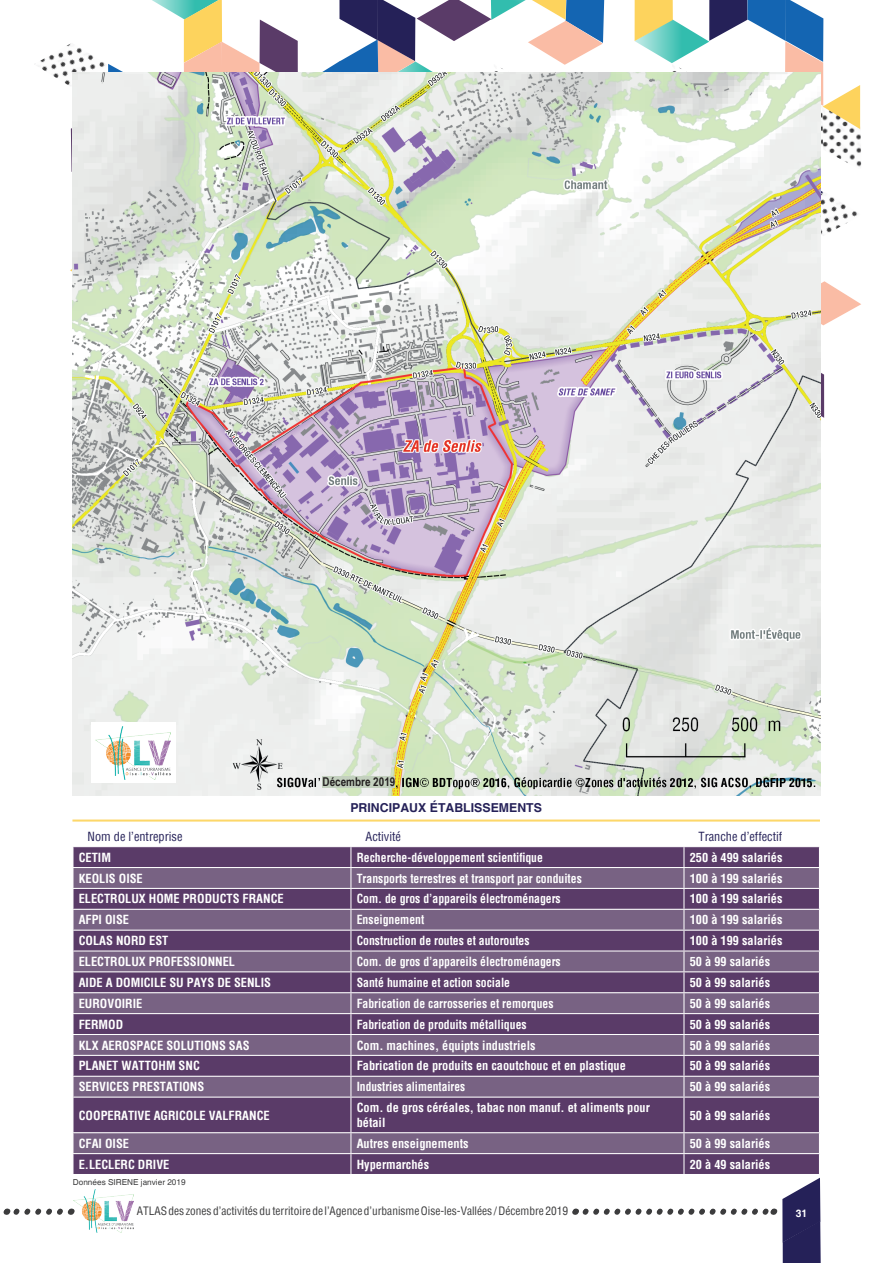
<style>
.page{position:relative;width:893px;height:1263px;background:#fff}
.page>*{position:absolute;margin:0;border:0;box-sizing:border-box;transform-origin:0 0}
.t1{font:700 condensed 12.3px/14.7px "Helvetica";color:#fff}
.t2{font:700 condensed 12.3px "Helvetica";color:#fff;scale:.95 1}
.t3{font:condensed 12.3px "Helvetica";color:#252158}
.t4{font:700 12.3px "Helvetica";color:#252158}
.t5{font:700 condensed 12.3px "Helvetica";color:#fff;scale:.93 1}
.t6{font:700 12.15px "Arial Narrow";color:#231f20}
.t7{font:condensed 11.4px "Helvetica";color:#3c3c3d}
.t8{font:700 10.35px "Helvetica";color:#fff}
.t9{font:8.25px "Helvetica";color:#3c3c3d}
</style>
<div class="page">
<img style="left:74px;top:1190px;width:59px;height:42px">
<img style="left:34px;top:44px;width:36px;height:42px">
<svg style="left:821px;top:373px;width:3px;height:45px"></svg>
<svg style="left:70px;top:0;width:228px;height:272px"></svg>
<svg style="left:322px;top:0;width:282px;height:72px"></svg>
<svg style="left:634px;top:0;width:227px;height:325px"></svg>
<svg style="left:585px;top:1208px;width:190px;height:7px"></svg>
<svg style="left:70px;top:1208px;width:2px;height:7px"></svg>
<svg style="left:6px;top:1208px;width:54px;height:7px"></svg>
<img style="left:72px;top:72px;width:749px;height:723px">
<div style="left:73px;top:847px;width:746px;height:327px;background:#5a3b68"></div>
<svg style="left:73px;top:868px;width:746px;height:285px;fill:#786283"></svg>
<hr style="left:351px;top:867px;width:333px;height:1px;background:#fff">
<hr style="left:684px;top:867px;width:136px;height:1px;background:#fff">
<hr style="left:351px;top:888px;width:333px;height:1px;background:#fff">
<hr style="left:684px;top:888px;width:136px;height:1px;background:#fff">
<hr style="left:351px;top:909px;width:333px;height:1px;background:#fff">
<hr style="left:684px;top:909px;width:136px;height:1px;background:#fff">
<hr style="left:351px;top:930px;width:333px;height:1px;background:#fff">
<hr style="left:684px;top:930px;width:136px;height:1px;background:#fff">
<hr style="left:351px;top:950px;width:333px;height:1px;background:#fff">
<hr style="left:684px;top:950px;width:136px;height:1px;background:#fff">
<hr style="left:351px;top:971px;width:333px;height:1px;background:#fff">
<hr style="left:684px;top:971px;width:136px;height:1px;background:#fff">
<hr style="left:351px;top:992px;width:333px;height:1px;background:#fff">
<hr style="left:684px;top:992px;width:136px;height:1px;background:#fff">
<hr style="left:351px;top:1013px;width:333px;height:1px;background:#fff">
<hr style="left:684px;top:1013px;width:136px;height:1px;background:#fff">
<hr style="left:351px;top:1034px;width:333px;height:1px;background:#fff">
<hr style="left:684px;top:1034px;width:136px;height:1px;background:#fff">
<hr style="left:351px;top:1055px;width:333px;height:1px;background:#fff">
<hr style="left:684px;top:1055px;width:136px;height:1px;background:#fff">
<hr style="left:351px;top:1076px;width:333px;height:1px;background:#fff">
<hr style="left:684px;top:1076px;width:136px;height:1px;background:#fff">
<svg style="left:683px;top:847px;width:1px;height:249px"></svg>
<svg style="left:819px;top:847px;width:1px;height:230px"></svg>
<hr style="left:351px;top:1096px;width:333px;height:1px;background:#fff">
<hr style="left:684px;top:1096px;width:136px;height:1px;background:#fff">
<hr style="left:683px;top:1097px;width:1px;height:35px;background:#fff">
<hr style="left:351px;top:1132px;width:333px;height:1px;background:#fff">
<hr style="left:684px;top:1132px;width:136px;height:1px;background:#fff">
<hr style="left:351px;top:1153px;width:333px;height:1px;background:#fff">
<hr style="left:684px;top:1153px;width:136px;height:1px;background:#fff">
<svg style="left:683px;top:1133px;width:1px;height:41px"></svg>
<svg style="left:782px;top:1133px;width:39px;height:130px"></svg>
<hr style="left:684px;top:1174px;width:136px;height:1px;background:#fff">
<hr style="left:72px;top:867px;width:279px;height:1px;background:#fff">
<hr style="left:72px;top:888px;width:279px;height:1px;background:#fff">
<hr style="left:72px;top:909px;width:279px;height:1px;background:#fff">
<hr style="left:72px;top:930px;width:279px;height:1px;background:#fff">
<hr style="left:72px;top:950px;width:279px;height:1px;background:#fff">
<hr style="left:72px;top:971px;width:279px;height:1px;background:#fff">
<hr style="left:72px;top:992px;width:279px;height:1px;background:#fff">
<hr style="left:72px;top:1013px;width:279px;height:1px;background:#fff">
<hr style="left:72px;top:1034px;width:279px;height:1px;background:#fff">
<hr style="left:72px;top:1055px;width:279px;height:1px;background:#fff">
<hr style="left:72px;top:1076px;width:279px;height:1px;background:#fff">
<svg style="left:350px;top:847px;width:1px;height:249px"></svg>
<hr style="left:72px;top:1096px;width:279px;height:1px;background:#fff">
<hr style="left:350px;top:1097px;width:1px;height:35px;background:#fff">
<hr style="left:72px;top:1132px;width:279px;height:1px;background:#fff">
<hr style="left:72px;top:1153px;width:279px;height:1px;background:#fff">
<svg style="left:350px;top:1133px;width:1px;height:41px"></svg>
<hr style="left:72px;top:819px;width:748px;height:2px;background:#fdd769">
<div style="left:91px;top:722px;width:84px;height:60px;background:#fff"></div>
<img style="left:96px;top:726px;width:74px;height:53px">
<div style="left:323px;top:776px;width:72px;height:12px;background:#c3d0be"></div>
<p class="t6" style="left:323px;top:773px;width:74px">Décembre 2019</p>
<p class="t4" style="left:350px;top:800px;width:193px">PRINCIPAUX ÉTABLISSEMENTS</p>
<p class="t3" style="left:88px;top:828px;width:97px">Nom de l’entreprise</p>
<p class="t3" style="left:365px;top:828px;width:37px">Activité</p>
<p class="t3" style="left:698px;top:828px;width:85px">Tranche d’effectif</p>
<p class="t1" style="left:79px;top:850px;width:34px">CETIM</p>
<p class="t2" style="left:357px;top:849px;width:197px">Recherche-développement scientifique</p>
<p class="t1" style="left:690px;top:850px;width:94px">250 à 499 salariés</p>
<p class="t1" style="left:79px;top:871px;width:65px">KEOLIS OISE</p>
<p class="t2" style="left:357px;top:870px;width:238px">Transports terrestres et transport par conduites</p>
<p class="t1" style="left:690px;top:871px;width:94px">100 à 199 salariés</p>
<p class="t1" style="left:79px;top:891px;width:206px">ELECTROLUX HOME PRODUCTS FRANCE</p>
<p class="t2" style="left:357px;top:891px;width:216px">Com. de gros d’appareils électroménagers</p>
<p class="t1" style="left:690px;top:891px;width:94px">100 à 199 salariés</p>
<p class="t1" style="left:79px;top:912px;width:52px">AFPI OISE</p>
<p class="t2" style="left:357px;top:912px;width:73px">Enseignement</p>
<p class="t1" style="left:690px;top:912px;width:94px">100 à 199 salariés</p>
<p class="t1" style="left:79px;top:933px;width:91px">COLAS NORD EST</p>
<p class="t2" style="left:357px;top:932px;width:183px">Construction de routes et autoroutes</p>
<p class="t1" style="left:690px;top:933px;width:94px">100 à 199 salariés</p>
<p class="t1" style="left:79px;top:954px;width:158px">ELECTROLUX PROFESSIONNEL</p>
<p class="t2" style="left:357px;top:953px;width:216px">Com. de gros d’appareils électroménagers</p>
<p class="t1" style="left:690px;top:954px;width:82px">50 à 99 salariés</p>
<p class="t1" style="left:79px;top:975px;width:194px">AIDE A DOMICILE SU PAYS DE SENLIS</p>
<p class="t2" style="left:357px;top:974px;width:163px">Santé humaine et action sociale</p>
<p class="t1" style="left:690px;top:975px;width:82px">50 à 99 salariés</p>
<p class="t1" style="left:79px;top:996px;width:65px">EUROVOIRIE</p>
<p class="t2" style="left:357px;top:995px;width:209px">Fabrication de carrosseries et remorques</p>
<p class="t1" style="left:690px;top:996px;width:82px">50 à 99 salariés</p>
<p class="t1" style="left:79px;top:1017px;width:46px">FERMOD</p>
<p class="t2" style="left:357px;top:1016px;width:180px">Fabrication de produits métalliques</p>
<p class="t1" style="left:690px;top:1017px;width:82px">50 à 99 salariés</p>
<p class="t1" style="left:79px;top:1038px;width:172px">KLX AEROSPACE SOLUTIONS SAS</p>
<p class="t1" style="left:357px;top:1038px;width:180px">Com. machines, équipts industriels</p>
<p class="t1" style="left:690px;top:1038px;width:82px">50 à 99 salariés</p>
<p class="t1" style="left:79px;top:1058px;width:123px">PLANET WATTOHM SNC</p>
<p class="t1" style="left:357px;top:1058px;width:271px">Fabrication de produits en caoutchouc et en plastique</p>
<p class="t1" style="left:690px;top:1058px;width:82px">50 à 99 salariés</p>
<p class="t1" style="left:79px;top:1079px;width:127px">SERVICES PRESTATIONS</p>
<p class="t5" style="left:357px;top:1079px;width:118px">Industries alimentaires</p>
<p class="t1" style="left:690px;top:1079px;width:82px">50 à 99 salariés</p>
<p class="t1" style="left:79px;top:1108px;width:192px">COOPERATIVE AGRICOLE VALFRANCE</p>
<p class="t1" style="left:357px;top:1100px;width:295px">Com. de gros céréales, tabac non manuf. et aliments pour bétail</p>
<p class="t1" style="left:690px;top:1108px;width:82px">50 à 99 salariés</p>
<p class="t1" style="left:79px;top:1136px;width:52px">CFAI OISE</p>
<p class="t1" style="left:357px;top:1136px;width:113px">Autres enseignements</p>
<p class="t1" style="left:690px;top:1136px;width:82px">50 à 99 salariés</p>
<p class="t1" style="left:79px;top:1157px;width:92px">E.LECLERC DRIVE</p>
<p class="t1" style="left:357px;top:1157px;width:74px">Hypermarchés</p>
<p class="t1" style="left:690px;top:1157px;width:82px">20 à 49 salariés</p>
<p class="t9" style="left:73px;top:1178px;width:114px">Données SIRENE janvier 2019</p>
<p class="t7" style="left:137px;top:1203px;width:433px">ATLAS des zones d’activités du territoire de l’Agence d’urbanisme Oise-les-Vallées / Décembre 2019</p>
<p class="t8" style="left:796px;top:1206px;width:13px">31</p>
</div>
